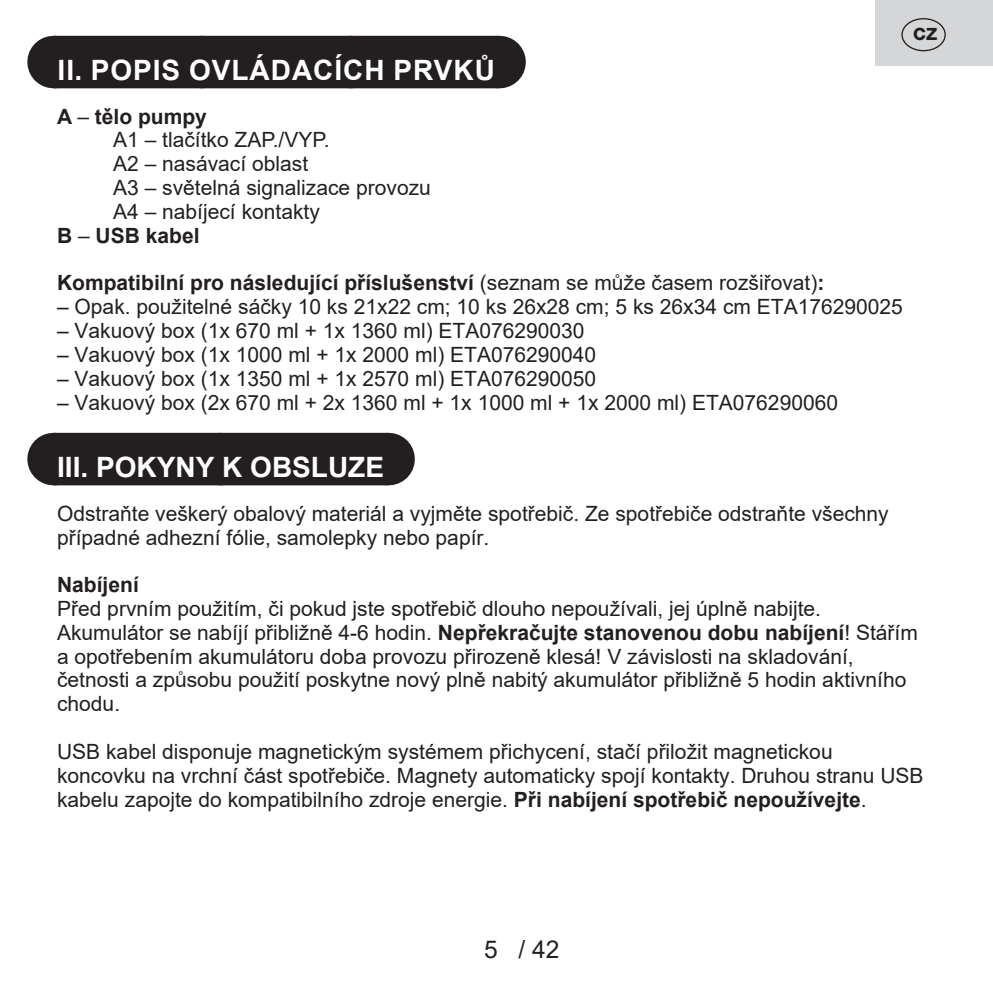
<style>
.page{position:relative;width:993px;height:993px;background:#fff}
.page>*{position:absolute;margin:0;border:0;box-sizing:border-box;transform-origin:0 0}
.Grafický_nadpis_ETA{font:700 28px "Arial";letter-spacing:.035em;color:#fff}
.Grafický_nadpis_ETA-2{font:700 28px "Arial";color:#fff}
.t1{font:24.5px "Arial";color:#231f20}
.Normální{font:21px/23.8px "Arial";color:#231f20}
._3_Text{font:21px "Arial";color:#231f20}
._3_Text-2{font:700 21px "Arial";color:#231f20}
.Normální-2{font:700 21px "Arial";color:#231f20}
.t2{font:800 16.8px "Helvetica Neue OT";color:#231f20}
.s1{font-weight:400}
.s2{font-style:italic}
.s3{font-weight:700}
</style>
<div class="page">
<div style="left:875px;top:0;width:117px;height:65px;background:#d5d6d8"></div>
<div style="left:901px;top:18px;width:44px;height:33px;border:1px solid #231f20;border-radius:50%"></div>
<div style="left:54px;top:36px;width:444px;height:52px;background:#231f20"></div>
<hr style="left:498px;top:36px;width:1px;height:52px;background:#231f20">
<div style="left:54px;top:432px;width:333px;height:53px;background:#231f20"></div>
<svg style="left:220px;top:432px;width:84px;height:1px"></svg>
<hr style="left:387px;top:432px;width:1px;height:53px;background:#231f20">
<p class="Grafický_nadpis_ETA" style="left:58px;top:50px;width:439px">II. POPIS OVLÁDACÍCH PRVKŮ</p>
<p class="_3_Text-2" style="left:57px;top:101px;width:151px">A <span class="s1">–</span> tělo pumpy</p>
<p class="_3_Text" style="left:113px;top:126px;width:218px">A1 – tlačítko ZAP./VYP.</p>
<p class="_3_Text" style="left:113px;top:149px;width:196px">A2 – nasávací oblast</p>
<p class="_3_Text" style="left:113px;top:173px;width:319px">A3 – světelná signalizace provozu</p>
<p class="_3_Text" style="left:113px;top:197px;width:208px">A4 – nabíjecí kontakty</p>
<p class="_3_Text-2" style="left:57px;top:220px;width:144px">B <span class="s1">–</span> USB kabel</p>
<p class="_3_Text-2" style="left:57px;top:268px;width:768px">Kompatibilní pro následující příslušenství <span class="s1">(seznam se může časem rozšiřovat)</span>:</p>
<p class="_3_Text" style="left:57px;top:292px;width:847px"><span class="s2">–</span> Opak. použitelné sáčky 10 ks 21x22 cm; 10 ks 26x28 cm; 5 ks 26x34 cm ETA176290025</p>
<p class="_3_Text" style="left:57px;top:316px;width:529px"><span class="s2">–</span> Vakuový box (1x 670 ml + 1x 1360 ml) ETA076290030</p>
<p class="_3_Text" style="left:57px;top:340px;width:540px"><span class="s2">–</span> Vakuový box (1x 1000 ml + 1x 2000 ml) ETA076290040</p>
<p class="_3_Text" style="left:57px;top:364px;width:540px"><span class="s2">–</span> Vakuový box (1x 1350 ml + 1x 2570 ml) ETA076290050</p>
<p class="_3_Text" style="left:57px;top:387px;width:782px"><span class="s2">–</span> Vakuový box (2x 670 ml + 2x 1360 ml + 1x 1000 ml + 1x 2000 ml) ETA076290060</p>
<p class="t2" style="left:912px;top:24px;width:26px">CZ</p>
<p class="Grafický_nadpis_ETA-2" style="left:57px;top:447px;width:328px">III. POKYNY K OBSLUZE</p>
<p class="Normální" style="left:57px;top:501px;width:832px">Odstraňte veškerý obalový materiál a vyjměte spotřebič. Ze spotřebiče odstraňte všechny případné adhezní fólie, samolepky nebo papír.</p>
<p class="Normální-2" style="left:57px;top:569px;width:83px">Nabíjení</p>
<p class="Normální" style="left:57px;top:596px;width:862px">Před prvním použitím, či pokud jste spotřebič dlouho nepoužívali, jej úplně nabijte.<br>Akumulátor se nabíjí přibližně 4-6 hodin. <span class="s3">Nepřekračujte stanovenou dobu nabíjení</span>! Stářím a opotřebením akumulátoru doba provozu přirozeně klesá! V závislosti na skladování, četnosti a způsobu použití poskytne nový plně nabitý akumulátor přibližně 5 hodin aktivního chodu.</p>
<p class="Normální" style="left:57px;top:739px;width:867px">USB kabel disponuje magnetickým systémem přichycení, stačí přiložit magnetickou koncovku na vrchní část spotřebiče. Magnety automaticky spojí kontakty. Druhou stranu USB kabelu zapojte do kompatibilního zdroje energie. <span class="s3">Při nabíjení spotřebič nepoužívejte</span>.</p>
<p class="t1" style="left:484px;top:932px;width:77px">5 / 42</p>
</div>
